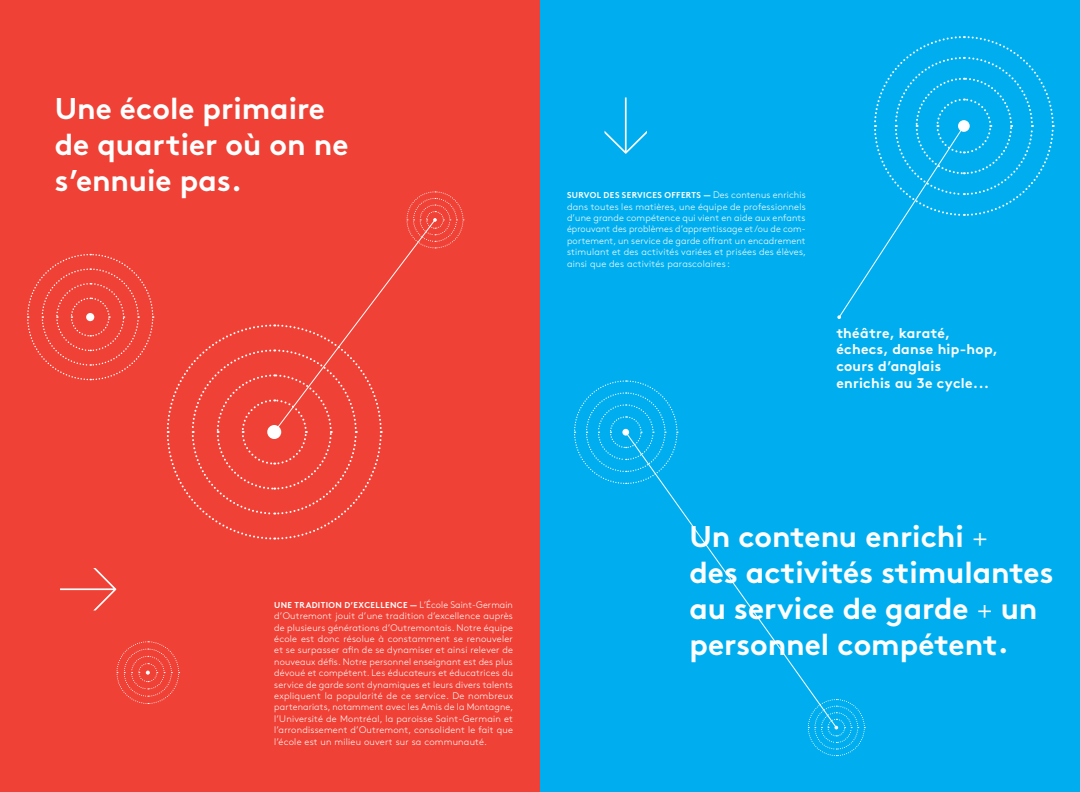
<style>
.page{position:relative;width:1080px;height:792px;background:#fff}
.page>*{position:absolute;margin:0;border:0;box-sizing:border-box;transform-origin:0 0}
.t1{font:700 30px/36px "Brown";color:#fff}
.t2{font:700 14px/16.8px "Brown";letter-spacing:.02em;color:#fff}
.t3{font:300 9.5px/11.4px "Brown";letter-spacing:.02em;color:#fff;text-align:justify}
.t4{font:700 8.5px "Brown";letter-spacing:.045em;color:#fff}
.s1{font-weight:300;font-size:9.5px}
.s2{font-weight:300}
</style>
<div class="page">
<div style="left:0;top:0;width:540px;height:792px;background:#ef4135"></div>
<div style="left:540px;top:0;width:540px;height:792px;background:#00aeef"></div>
<svg style="left:166px;top:324px;width:217px;height:216px"></svg>
<div style="left:267px;top:425px;width:14px;height:14px;background:#fff;border-radius:50%"></div>
<svg style="left:116px;top:641px;width:64px;height:63px"></svg>
<svg style="left:27px;top:253px;width:127px;height:128px"></svg>
<div style="left:86px;top:313px;width:8px;height:8px;background:#fff;border-radius:50%"></div>
<svg style="left:406px;top:191px;width:58px;height:58px"></svg>
<svg style="left:808px;top:699px;width:57px;height:58px"></svg>
<svg style="left:574px;top:380px;width:104px;height:104px"></svg>
<div style="left:622px;top:429px;width:7px;height:7px;background:#fff;border-radius:50%"></div>
<svg style="left:60px;top:568px;width:56px;height:42px"></svg>
<svg style="left:605px;top:97px;width:42px;height:57px"></svg>
<svg style="left:274px;top:219px;width:161px;height:213px"></svg>
<svg style="left:625px;top:432px;width:212px;height:296px"></svg>
<svg style="left:837px;top:36px;width:218px;height:283px"></svg>
<h1 class="t1" style="left:55px;top:87px;width:295px">Une école primaire de quartier où on ne s’ennuie pas.</h1>
<p class="t4" style="left:274px;top:598px;width:240px">UNE TRADITION D’EXCELLENCE — <span class="s1">L’École Saint-Germain</span></p>
<p class="t3" style="left:274px;top:610px;width:241px">d’Outremont jouit d’une tradition d’excellence auprès de plusieurs générations d’Outremontais. Notre équipe école est donc résolue à constamment se renouveler et se surpasser afin de se dynamiser et ainsi relever de nouveaux défis. Notre personnel enseignant est des plus dévoué et compétent. Les éducateurs et éducatrices du service de garde sont dynamiques et leurs divers talents expliquent la popularité de ce service. De nombreux partenariats, notamment avec les Amis de la Montagne, l’Université de Montréal, la paroisse Saint-Germain et l’arrondissement d’Outremont, consolident le fait que l’école est un milieu ouvert sur sa communauté.</p>
<p class="t4" style="left:567px;top:188px;width:240px">SURVOL DES SERVICES OFFERTS — <span class="s1">Des contenus enrichis</span></p>
<p class="t3" style="left:567px;top:200px;width:241px">dans toutes les matières, une équipe de professionnels d’une grande compétence qui vient en aide aux enfants éprouvant des problèmes d’apprentissage et/ou de com&shy;portement, un service de garde offrant un encadrement stimulant et des activités variées et prisées des élèves, ainsi que des activités parascolaires :</p>
<h2 class="t2" style="left:836px;top:323px;width:163px">théâtre, karaté, échecs, danse hip-hop, cours d’anglais enrichis au 3e cycle...</h2>
<h1 class="t1" style="left:689px;top:515px;width:366px">Un contenu enrichi <span class="s2">+<br></span>des activités stimulantes au service de garde <span class="s2">+</span> un personnel compétent.</h1>
</div>
